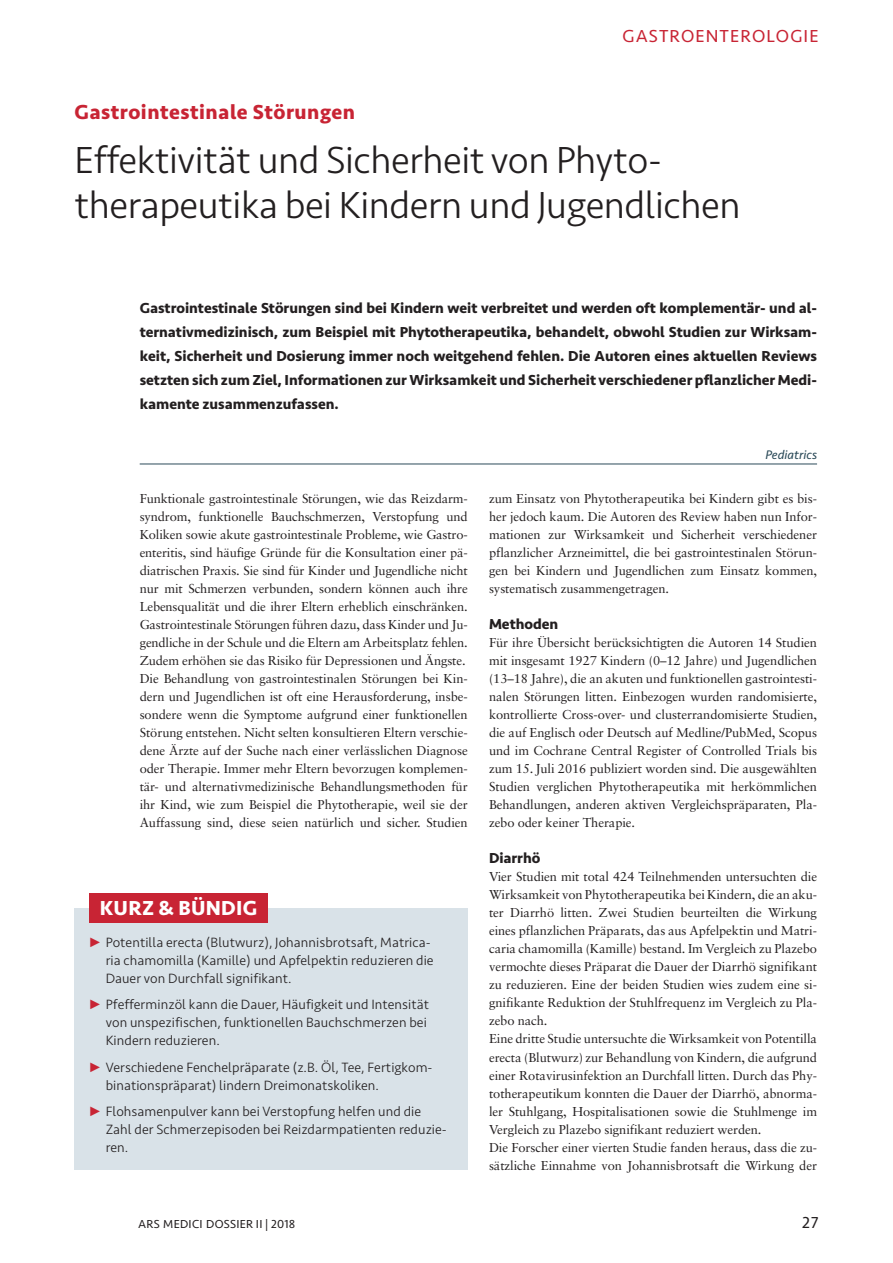
<style>
.page{position:relative;width:893px;height:1263px;background:#fff}
.page>*{position:absolute;margin:0;border:0;box-sizing:border-box;transform-origin:0 0}
.t1{font:300 39px/45px "Seravek";letter-spacing:-.01em;color:#231f20}
.t2{font:700 21px "Seravek";letter-spacing:.025em;color:#c82434}
.t3{font:700 21px "Seravek";letter-spacing:.01em;color:#fff}
.t4{font:18px "Seravek";letter-spacing:.06em;color:#c82434}
.t5{font:16.5px "Seravek";color:#231f20}
.t6{font:700 15px/24px "Seravek";color:#231f20;text-align:justify}
.t7{font:300 13.95px/18px "Seravek";letter-spacing:.005em;color:#231f20}
.t8{font:12.9px/18px "Sabon";letter-spacing:-.005em;color:#231f20}
.t9{font:italic 12.9px "Seravek";color:#2c4b59}
.t10{font:12px "Seravek";letter-spacing:.025em;color:#231f20}
</style>
<div class="page">
<hr style="left:140px;top:464px;width:677px;height:1px;background:#2c4b59">
<div style="left:74px;top:908px;width:394px;height:261px;background:#d9e2e8"></div>
<div style="left:89px;top:893px;width:179px;height:30px;background:#c82434"></div>
<h3 class="t4" style="left:622px;top:22px;width:198px">GASTROENTEROLOGIE</h3>
<h2 class="t2" style="left:74px;top:95px;width:282px">Gastrointestinale Störungen</h2>
<h1 class="t1" style="left:74px;top:138px;width:668px">Effektivität und Sicherheit von Phyto&shy;therapeutika bei Kindern und Jugendlichen</h1>
<p class="t6" style="left:140px;top:296px;width:679px">Gastrointestinale Störungen sind bei Kindern weit verbreitet und werden oft komplementär- und al&shy;ternativmedizinisch, zum Beispiel mit Phytotherapeutika, behandelt, obwohl Studien zur Wirksam&shy;keit, Sicherheit und Dosierung immer noch weitgehend fehlen. Die Autoren eines aktuellen Reviews setzten sich zum Ziel, Informationen zur Wirksamkeit und Sicherheit verschiedener pflanzlicher Medi&shy;kamente zusammenzufassen.</p>
<p class="t9" style="left:765px;top:444px;width:53px">Pediatrics</p>
<p class="t8" style="left:140px;top:491px;width:330px">Funktionale gastrointestinale Störungen, wie das Reizdarm&shy;syndrom, funktionelle Bauchschmerzen, Verstopfung und Koliken sowie akute gastrointestinale Probleme, wie Gastro&shy;enteritis, sind häufige Gründe für die Konsultation einer pä&shy;diatrischen Praxis. Sie sind für Kinder und Jugendliche nicht nur mit Schmerzen verbunden, sondern können auch ihre Lebensqualität und die ihrer Eltern erheblich einschränken.<br>Gastrointestinale Störungen führen dazu, dass Kinder und Ju&shy;gendliche in der Schule und die Eltern am Arbeitsplatz fehlen.<br>Zudem erhöhen sie das Risiko für Depressionen und Ängste.<br>Die Behandlung von gastrointestinalen Störungen bei Kin&shy;dern und Jugendlichen ist oft eine Herausforderung, insbe&shy;sondere wenn die Symptome aufgrund einer funktionellen Störung entstehen. Nicht selten konsultieren Eltern verschie&shy;dene Ärzte auf der Suche nach einer verlässlichen Diagnose oder Therapie. Immer mehr Eltern bevorzugen komplemen&shy;tär- und alternativmedizinische Behandlungsmethoden für ihr Kind, wie zum Beispiel die Phytotherapie, weil sie der Auffassung sind, diese seien natürlich und sicher. Studien</p>
<p class="t8" style="left:489px;top:491px;width:330px;text-align:justify">zum Einsatz von Phytotherapeutika bei Kindern gibt es bis&shy;her jedoch kaum. Die Autoren des Review haben nun Infor&shy;mationen zur Wirksamkeit und Sicherheit verschiedener pflanzlicher Arzneimittel, die bei gastrointestinalen Störun&shy;gen bei Kindern und Jugendlichen zum Einsatz kommen, systematisch zusammengetragen.</p>
<p class="t6" style="left:489px;top:612px;width:71px">Methoden</p>
<p class="t8" style="left:489px;top:635px;width:330px;text-align:justify">Für ihre Übersicht berücksichtigten die Autoren 14 Studien mit insgesamt 1927 Kindern (0–12 Jahre) und Jugendlichen (13–18 Jahre), die an akuten und funktionellen gastrointesti&shy;nalen Störungen litten. Einbezogen wurden randomisierte, kontrollierte Cross-over- und clusterrandomisierte Studien, die auf Englisch oder Deutsch auf Medline/PubMed, Scopus und im Cochrane Central Register of Controlled Trials bis zum 15. Juli 2016 publiziert worden sind. Die ausgewählten Studien verglichen Phytotherapeutika mit herkömmlichen Behandlungen, anderen aktiven Vergleichspräparaten, Pla&shy;zebo oder keiner Therapie.</p>
<p class="t6" style="left:489px;top:846px;width:53px">Diarrhö</p>
<p class="t8" style="left:489px;top:869px;width:330px">Vier Studien mit total 424 Teilnehmenden untersuchten die Wirksamkeit von Phytotherapeutika bei Kindern, die an aku&shy;ter Diarrhö litten. Zwei Studien beurteilten die Wirkung eines pflanzlichen Präparats, das aus Apfelpektin und Matri&shy;caria chamomilla (Kamille) bestand. Im Vergleich zu Plazebo vermochte dieses Präparat die Dauer der Diarrhö signifikant zu reduzieren. Eine der beiden Studien wies zudem eine si&shy;gnifikante Reduktion der Stuhlfrequenz im Vergleich zu Pla&shy;zebo nach.<br>Eine dritte Studie untersuchte die Wirksamkeit von Potentilla erecta (Blutwurz) zur Behandlung von Kindern, die aufgrund einer Rotavirusinfektion an Durchfall litten. Durch das Phy&shy;totherapeutikum konnten die Dauer der Diarrhö, abnorma&shy;ler Stuhlgang, Hospitalisationen sowie die Stuhlmenge im Vergleich zu Plazebo signifikant reduziert werden.<br>Die Forscher einer vierten Studie fanden heraus, dass die zu&shy;sätzliche Einnahme von Johannisbrotsaft die Wirkung der</p>
<h2 class="t3" style="left:100px;top:891px;width:159px">KURZ &amp; BÜNDIG</h2>
<p class="t7" style="left:106px;top:933px;width:329px">Potentilla erecta (Blutwurz), Johannisbrotsaft, Matrica&shy;ria chamomilla (Kamille) und Apfelpektin reduzieren die<br>Dauer von Durchfall signifikant.</p>
<p class="t7" style="left:106px;top:996px;width:325px">Pfefferminzöl kann die Dauer, Häufigkeit und Intensität von unspezifischen, funktionellen Bauchschmerzen bei<br>Kindern reduzieren.</p>
<p class="t7" style="left:106px;top:1058px;width:328px">Verschiedene Fenchelpräparate (z.B. Öl, Tee, Fertigkom&shy;binationspräparat) lindern Dreimonatskoliken.</p>
<p class="t7" style="left:106px;top:1103px;width:343px">Flohsamenpulver kann bei Verstopfung helfen und die<br>Zahl der Schmerzepisoden bei Reizdarmpatienten reduzie&shy;ren.</p>
<p class="t10" style="left:138px;top:1214px;width:159px">ARS MEDICI DOSSIER II | 2018</p>
<p class="t5" style="left:802px;top:1209px;width:18px">27</p>
</div>
